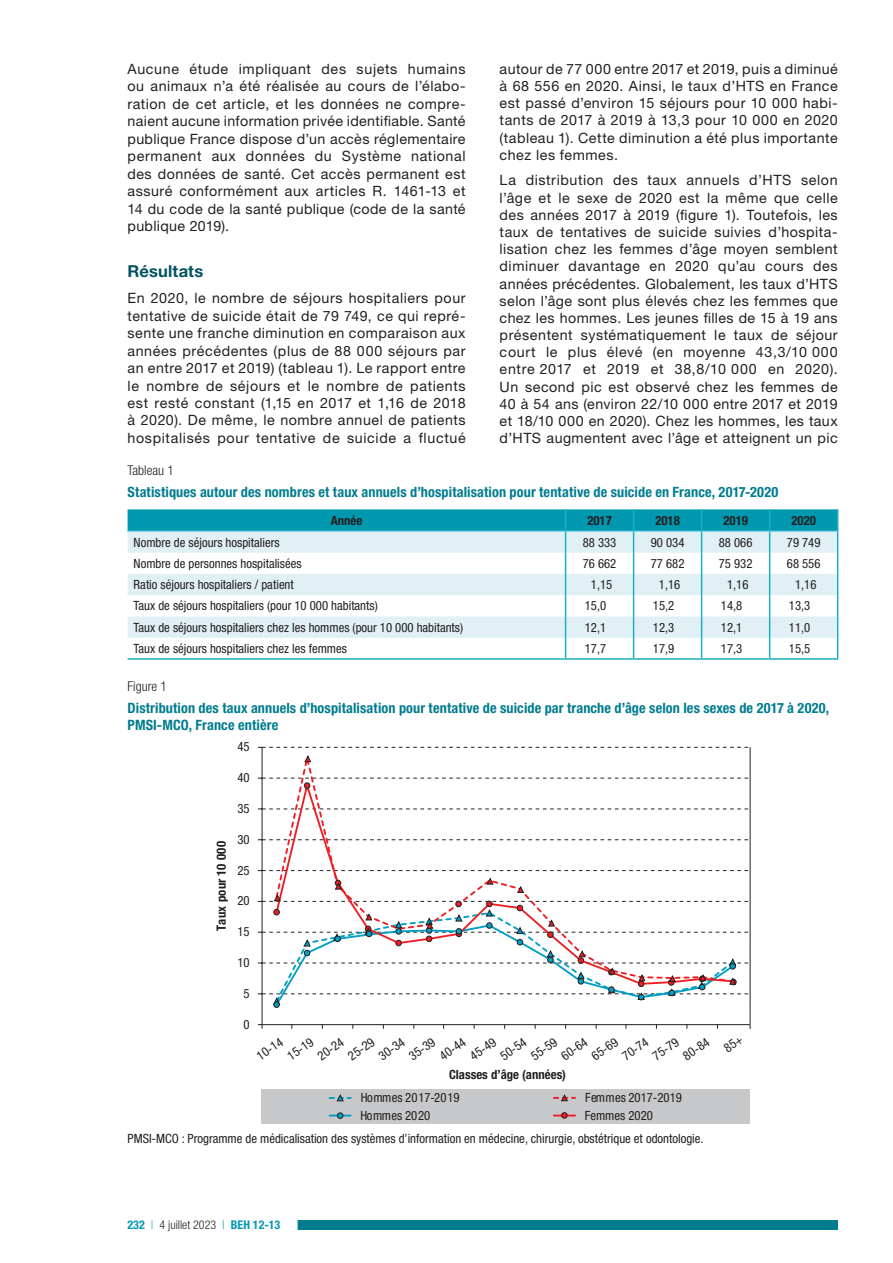
<style>
.page{position:relative;width:893px;height:1263px;background:#fff}
.page>*{position:absolute;margin:0;border:0;box-sizing:border-box;transform-origin:0 0}
.t1{font:700 16.5px "Helvetica Neue LT Std";letter-spacing:.01em;color:#005260}
.t2{font:14.25px/17.1px "Helvetica Neue LT Std";letter-spacing:.035em;color:#231f20;text-align:justify}
.t3{font:700 condensed 14.25px/17.1px "Helvetica Neue LT Std";letter-spacing:.01em;color:#007c8f}
.t4{font:300 condensed 13.5px "Helvetica Neue LT Std";color:#231f20}
.t5{font:condensed 12.75px/17.7px "Helvetica Neue LT Std";color:#231f20}
.t6{font:700 condensed 12.75px "Helvetica Neue LT Std";color:#231f20}
.t7{font:300 condensed 12px "Helvetica Neue LT Std";color:#231f20}
.s1{font-weight:700;color:#0098af}
.s2{color:#0098af}
</style>
<div class="page">
<div style="left:242px;top:1221px;width:596px;height:9px;background:#007c8f"></div>
<div style="left:110px;top:1219px;width:188px;height:12px;background:#fff"></div>
<div style="left:261px;top:1090px;width:489px;height:34px;background:#c7c8ca"></div>
<hr style="left:262px;top:1024px;width:488px;height:1px;background:#231f20">
<svg style="left:276px;top:788px;width:458px;height:90px"></svg>
<svg style="left:258px;top:747px;width:492px;height:1px"></svg>
<svg style="left:258px;top:809px;width:492px;height:1px"></svg>
<svg style="left:258px;top:839px;width:492px;height:1px"></svg>
<svg style="left:258px;top:870px;width:492px;height:1px"></svg>
<svg style="left:258px;top:1024px;width:5px;height:5px"></svg>
<hr style="left:262px;top:747px;width:1px;height:278px;background:#231f20">
<hr style="left:750px;top:747px;width:1px;height:277px;background:#231f20">
<svg style="left:258px;top:778px;width:492px;height:10px"></svg>
<svg style="left:304px;top:756px;width:7px;height:6px"></svg>
<svg style="left:258px;top:878px;width:492px;height:129px"></svg>
<hr style="left:330px;top:1114px;width:21px;height:2px;background:#009fc3">
<hr style="left:554px;top:1114px;width:21px;height:2px;background:#ee1d23">
<svg style="left:561px;top:1112px;width:6px;height:6px"></svg>
<svg style="left:554px;top:1095px;width:21px;height:6px"></svg>
<svg style="left:337px;top:1113px;width:6px;height:5px"></svg>
<svg style="left:330px;top:1095px;width:21px;height:6px"></svg>
<hr style="left:128px;top:658px;width:438px;height:2px;background:#1aafc4">
<hr style="left:566px;top:658px;width:68px;height:2px;background:#1aafc4">
<hr style="left:634px;top:658px;width:68px;height:2px;background:#1aafc4">
<hr style="left:702px;top:658px;width:68px;height:2px;background:#1aafc4">
<svg style="left:128px;top:509px;width:710px;height:149px"></svg>
<hr style="left:770px;top:658px;width:68px;height:2px;background:#1aafc4">
<p class="t2" style="left:128px;top:60px;width:340px;line-height:17.5px">Aucune étude impliquant des sujets humains ou animaux n’a été réalisée au cours de l’élabo&shy;ration de cet article, et les données ne compre&shy;naient aucune information privée identifiable. Santé publique France dispose d’un accès réglementaire permanent aux données du Système national des données de santé. Cet accès permanent est assuré conformément aux articles R. 1461-13 et 14 du code de la santé publique (code de la santé publique 2019).</p>
<p class="t1" style="left:128px;top:261px;width:77px">Résultats</p>
<p class="t2" style="left:128px;top:289px;width:340px;line-height:17.5px">En 2020, le nombre de séjours hospitaliers pour tentative de suicide était de 79 749, ce qui repré&shy;sente une franche diminution en comparaison aux années précédentes (plus de 88 000 séjours par an entre 2017 et 2019) (tableau 1). Le rapport entre le nombre de séjours et le nombre de patients est resté constant (1,15 en 2017 et 1,16 de 2018 à 2020). De même, le nombre annuel de patients hospitalisés pour tentative de suicide a fluctué</p>
<p class="t2" style="left:500px;top:60px;width:340px">autour de 77 000 entre 2017 et 2019, puis a diminué à 68 556 en 2020. Ainsi, le taux d’HTS en France est passé d’environ 15 séjours pour 10 000 habi&shy;tants de 2017 à 2019 à 13,3 pour 10 000 en 2020 (tableau 1). Cette diminution a été plus importante chez les femmes.</p>
<p class="t2" style="left:500px;top:172px;width:340px">La distribution des taux annuels d’HTS selon l’âge et le sexe de 2020 est la même que celle des années 2017 à 2019 (figure 1). Toutefois, les taux de tentatives de suicide suivies d’hospita&shy;lisation chez les femmes d’âge moyen semblent diminuer davantage en 2020 qu’au cours des années précédentes. Globalement, les taux d’HTS selon l’âge sont plus élevés chez les femmes que chez les hommes. Les jeunes filles de 15 à 19 ans présentent systématiquement le taux de séjour court le plus élevé (en moyenne 43,3/10 000 entre 2017 et 2019 et 38,8/10 000 en 2020).<br>Un second pic est observé chez les femmes de 40 à 54 ans (environ 22/10 000 entre 2017 et 2019 et 18/10 000 en 2020). Chez les hommes, les taux d’HTS augmentent avec l’âge et atteignent un pic</p>
<p class="t4" style="left:128px;top:463px;width:48px">Tableau 1</p>
<p class="t3" style="left:128px;top:483px;width:652px">Statistiques autour des nombres et taux annuels d’hospitalisation pour tentative de suicide en France, 2017-2020</p>
<p class="t6" style="left:331px;top:512px;width:33px">Année</p>
<p class="t6" style="left:587px;top:512px;width:26px">2017</p>
<p class="t6" style="left:655px;top:512px;width:26px">2018</p>
<p class="t6" style="left:723px;top:512px;width:26px">2019</p>
<p class="t6" style="left:791px;top:512px;width:26px">2020</p>
<p class="t5" style="left:134px;top:533px;width:148px">Nombre de séjours hospitaliers</p>
<p class="t5" style="left:583px;top:533px;width:35px">88 333</p>
<p class="t5" style="left:651px;top:533px;width:35px">90 034</p>
<p class="t5" style="left:719px;top:533px;width:35px">88 066</p>
<p class="t5" style="left:787px;top:533px;width:35px">79 749</p>
<p class="t5" style="left:134px;top:554px;width:170px">Nombre de personnes hospitalisées</p>
<p class="t5" style="left:583px;top:554px;width:35px">76 662</p>
<p class="t5" style="left:651px;top:554px;width:35px">77 682</p>
<p class="t5" style="left:719px;top:554px;width:35px">75 932</p>
<p class="t5" style="left:787px;top:554px;width:35px">68 556</p>
<p class="t5" style="left:134px;top:576px;width:162px">Ratio séjours hospitaliers / patient</p>
<p class="t5" style="left:591px;top:576px;width:23px">1,15</p>
<p class="t5" style="left:659px;top:576px;width:23px">1,16</p>
<p class="t5" style="left:727px;top:576px;width:23px">1,16</p>
<p class="t5" style="left:795px;top:576px;width:23px">1,16</p>
<p class="t5" style="left:134px;top:597px;width:246px">Taux de séjours hospitaliers (pour 10 000 habitants)</p>
<p class="t5" style="left:585px;top:597px;width:23px">15,0</p>
<p class="t5" style="left:653px;top:597px;width:23px">15,2</p>
<p class="t5" style="left:721px;top:597px;width:23px">14,8</p>
<p class="t5" style="left:789px;top:597px;width:23px">13,3</p>
<p class="t5" style="left:134px;top:618px;width:331px">Taux de séjours hospitaliers chez les hommes (pour 10 000 habitants)</p>
<p class="t5" style="left:585px;top:618px;width:23px">12,1</p>
<p class="t5" style="left:653px;top:618px;width:23px">12,3</p>
<p class="t5" style="left:721px;top:618px;width:23px">12,1</p>
<p class="t5" style="left:789px;top:618px;width:23px">11,0</p>
<p class="t5" style="left:134px;top:639px;width:215px">Taux de séjours hospitaliers chez les femmes</p>
<p class="t5" style="left:585px;top:639px;width:23px">17,7</p>
<p class="t5" style="left:653px;top:639px;width:23px">17,9</p>
<p class="t5" style="left:721px;top:639px;width:23px">17,3</p>
<p class="t5" style="left:789px;top:639px;width:23px">15,5</p>
<p class="t4" style="left:128px;top:679px;width:41px">Figure 1</p>
<p class="t3" style="left:128px;top:699px;width:703px">Distribution des taux annuels d’hospitalisation pour tentative de suicide par tranche d’âge selon les sexes de 2017 à 2020,<br>PMSI-MCO, France entière</p>
<p class="t5" style="left:237px;top:738px;width:14px">45</p>
<p class="t5" style="left:237px;top:769px;width:14px">40</p>
<p class="t6" style="left:213px;top:931px;width:92px;rotate:-90deg">Taux pour 10 000</p>
<p class="t5" style="left:237px;top:799px;width:14px">35</p>
<p class="t5" style="left:237px;top:830px;width:14px">30</p>
<p class="t5" style="left:237px;top:861px;width:14px">25</p>
<p class="t5" style="left:237px;top:892px;width:14px">20</p>
<p class="t5" style="left:237px;top:923px;width:14px">15</p>
<p class="t5" style="left:237px;top:953px;width:14px">10</p>
<p class="t5" style="left:243px;top:984px;width:8px">5</p>
<p class="t5" style="left:243px;top:1015px;width:8px">0</p>
<p class="t5" style="left:253px;top:1050px;width:30px;rotate:-35deg">10-14</p>
<p class="t5" style="left:283px;top:1050px;width:30px;rotate:-35deg">15-19</p>
<p class="t5" style="left:314px;top:1050px;width:30px;rotate:-35deg">20-24</p>
<p class="t5" style="left:344px;top:1050px;width:30px;rotate:-35deg">25-29</p>
<p class="t5" style="left:375px;top:1050px;width:30px;rotate:-35deg">30-34</p>
<p class="t5" style="left:405px;top:1050px;width:30px;rotate:-35deg">35-39</p>
<p class="t5" style="left:436px;top:1050px;width:30px;rotate:-35deg">40-44</p>
<p class="t5" style="left:466px;top:1050px;width:30px;rotate:-35deg">45-49</p>
<p class="t5" style="left:497px;top:1050px;width:30px;rotate:-35deg">50-54</p>
<p class="t5" style="left:527px;top:1050px;width:30px;rotate:-35deg">55-59</p>
<p class="t5" style="left:557px;top:1050px;width:30px;rotate:-35deg">60-64</p>
<p class="t5" style="left:588px;top:1050px;width:30px;rotate:-35deg">65-69</p>
<p class="t5" style="left:618px;top:1050px;width:30px;rotate:-35deg">70-74</p>
<p class="t5" style="left:649px;top:1050px;width:30px;rotate:-35deg">75-79</p>
<p class="t5" style="left:679px;top:1050px;width:30px;rotate:-35deg">80-84</p>
<p class="t6" style="left:449px;top:1066px;width:119px">Classes d’âge (années)</p>
<p class="t5" style="left:361px;top:1088px;width:101px">Hommes 2017-2019<br>Hommes 2020</p>
<p class="t5" style="left:585px;top:1088px;width:98px">Femmes 2017-2019</p>
<p class="t5" style="left:585px;top:1106px;width:70px">Femmes 2020</p>
<p class="t5" style="left:128px;top:1129px;width:577px">PMSI-MCO : Programme de médicalisation des systèmes d’information en médecine, chirurgie, obstétrique et odontologie.</p>
<p class="t7" style="left:128px;top:1218px;width:154px"><span class="s1">232</span> <span class="s2">|</span> 4 juillet 2023 <span class="s2">|</span> <span class="s1">BEH 12-13</span></p>
</div>
